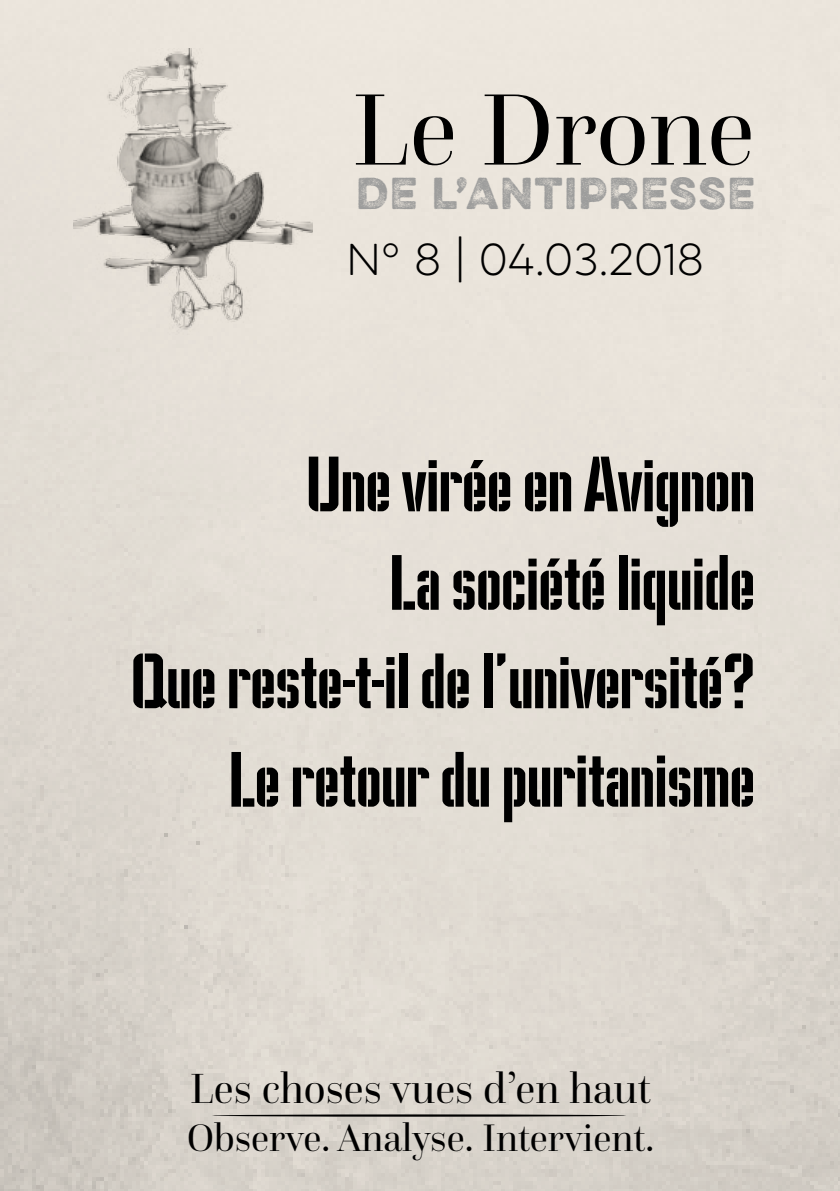
<style>
.page{position:relative;width:840px;height:1191px;background:#fff}
.page>*{position:absolute;margin:0;border:0;box-sizing:border-box;transform-origin:0 0}
.t1{font:106px "Questa Grande";color:#000}
.t2{font:74px/98.4px "Danger";color:#000;text-align:right}
.t3{font:44px "Questa Grande";color:#000}
.t4{font:40px "Questa Grande";color:#000}
.t5{font:300 40px "Eveleth Dot";letter-spacing:.05em;color:#9d9d9c}
.t6{font:100 40px "Eveleth Clean";color:#000}
</style>
<div class="page">
<img style="left:0;top:0;width:839px;height:1191px">
<img style="left:74px;top:49px;width:238px;height:286px">
<hr style="left:212px;top:1114px;width:414px;height:2px;background:#000;border-radius:50%">
<h1 class="t1" style="left:352px;top:66px;width:404px">Le Drone</h1>
<p class="t5" style="left:356px;top:162px;width:399px">DE L’ANTIPRESSE</p>
<p class="t6" style="left:346px;top:232px;width:359px">N° 8 | 04.03.2018</p>
<p class="t2" style="left:131px;top:433px;width:625px">Une virée en Avignon<br>La société liquide<br>Que reste-t-il de l’université?<br>Le retour du puritanisme</p>
<p class="t3" style="left:190px;top:1062px;width:462px">Les choses vues d’en haut</p>
<p class="t4" style="left:187px;top:1113px;width:468px">Observe. Analyse. Intervient.</p>
</div>
